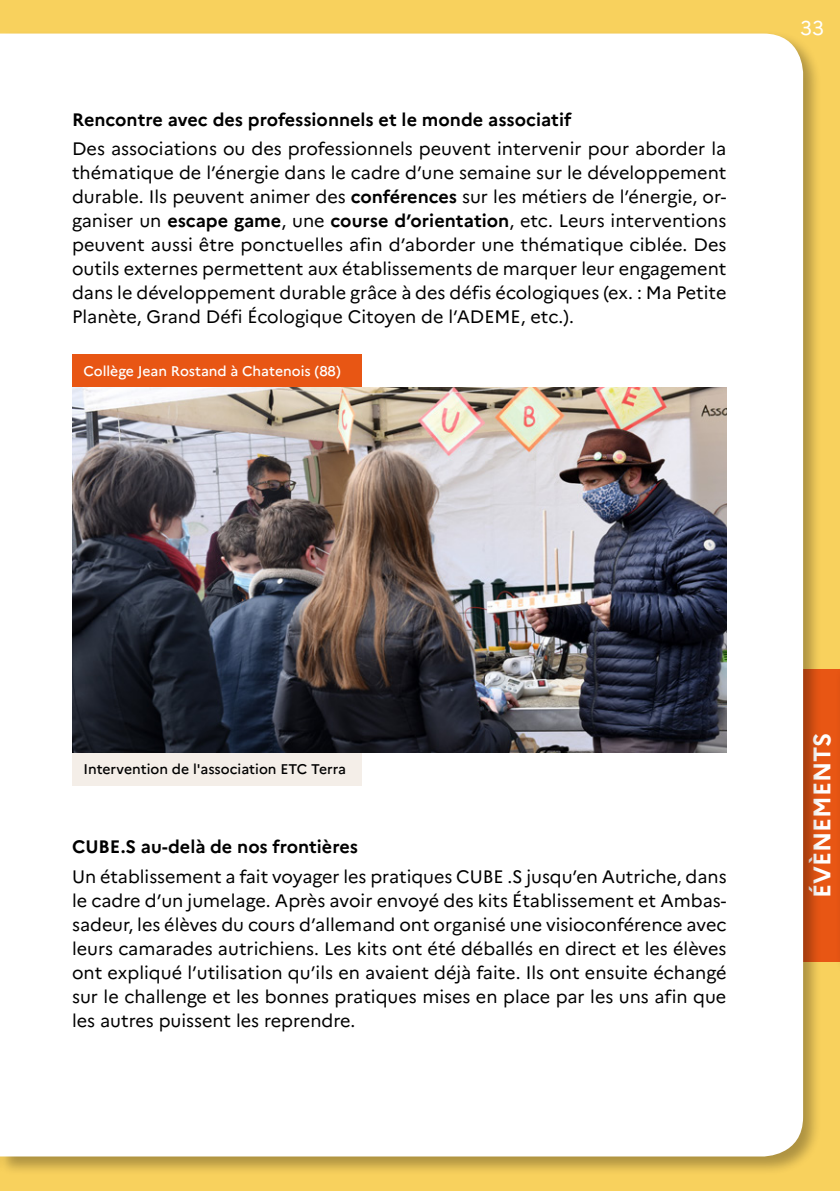
<style>
.page{position:relative;width:840px;height:1191px;background:#fff}
.page>*{position:absolute;margin:0;border:0;box-sizing:border-box;transform-origin:0 0}
.Titre_encart_grd{font:700 24px "Marianne";color:#fff}
.t1{font:20px "Marianne";color:#fff}
.texte_courant{font:18px/24px "Marianne";color:#000;text-align:justify}
.texte_courant-2{font:700 18px "Marianne";color:#000}
.titre_3{font:700 18px "Marianne";color:#000}
.legende_ok{font:500 14px "Marianne";color:#000}
.nom_college{font:500 14px "Marianne";color:#fff}
.s1{font-weight:700}
</style>
<div class="page">
<div style="left:0;top:0;width:839px;height:1191px;background:#f8d15d"></div>
<div style="left:802px;top:669px;width:37px;height:292px;background:#e85614"></div>
<div style="left:833px;top:662px;width:6px;height:314px;background:#000;opacity:.2"></div>
<div style="left:0;top:31px;width:821px;height:1144px;background:#000;opacity:.3"></div>
<div style="left:0;top:34px;width:802px;height:1122px;background:#fff"></div>
<div style="left:72px;top:354px;width:289px;height:33px;background:#e85614"></div>
<div style="left:72px;top:752px;width:289px;height:34px;background:#f4eee8"></div>
<img style="left:72px;top:387px;width:654px;height:365px">
<p class="texte_courant-2" style="left:72px;top:108px;width:500px">Rencontre avec des professionnels et le monde associatif</p>
<p class="texte_courant" style="left:72px;top:137px;width:655px">Des associations ou des professionnels peuvent intervenir pour aborder la thématique de l’énergie dans le cadre d’une semaine sur le développement durable. Ils peuvent animer des <span class="s1">conférences</span> sur les métiers de l’énergie, or&shy;ganiser un <span class="s1">escape game</span>, une <span class="s1">course d’orientation</span>, etc. Leurs interventions peuvent aussi être ponctuelles afin d’aborder une thématique ciblée. Des outils externes permettent aux établissements de marquer leur engagement dans le développement durable grâce à des défis écologiques (ex. : Ma Petite Planète, Grand Défi Écologique Citoyen de l’ADEME, etc.).</p>
<p class="nom_college" style="left:83px;top:362px;width:259px">Collège Jean Rostand à Chatenois (88)</p>
<p class="t1" style="left:799px;top:16px;width:25px">33</p>
<p class="legende_ok" style="left:83px;top:761px;width:264px">Intervention de l'association ETC Terra</p>
<p class="titre_3" style="left:72px;top:835px;width:287px">CUBE.S au-delà de nos frontières</p>
<p class="texte_courant" style="left:72px;top:864px;width:655px">Un établissement a fait voyager les pratiques CUBE .S jusqu’en Autriche, dans le cadre d’un jumelage. Après avoir envoyé des kits Établissement et Ambas&shy;sadeur, les élèves du cours d’allemand ont organisé une visioconférence avec leurs camarades autrichiens. Les kits ont été déballés en direct et les élèves ont expliqué l’utilisation qu’ils en avaient déjà faite. Ils ont ensuite échangé sur le challenge et les bonnes pratiques mises en place par les uns afin que les autres puissent les reprendre.</p>
<p class="Titre_encart_grd" style="left:806px;top:897px;width:167px;rotate:-90deg">ÉVÈNEMENTS</p>
</div>
